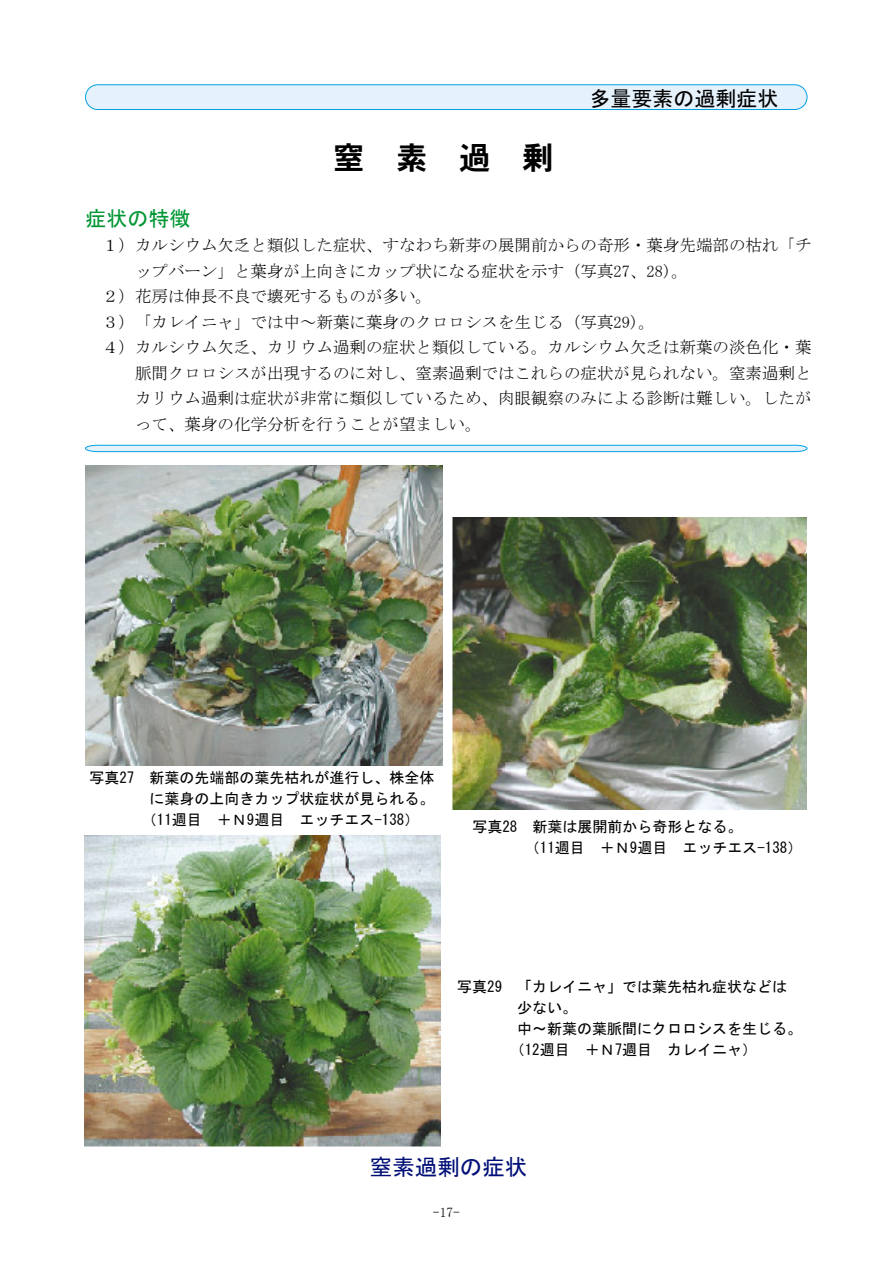
<style>
.page{position:relative;width:893px;height:1263px;background:#fff}
.page>*{position:absolute;margin:0;border:0;box-sizing:border-box;transform-origin:0 0}
.t1{font:31.5px "DFHS Gothic W7 WIN RKSJ H";color:#000}
.t2{font:22.5px "MS Gothic";color:#000f77}
.t3{font:21px "MS Gothic";color:#000}
.t4{font:21px "MS Gothic";color:#009634}
.t5{font:16.5px "MS Mincho";color:#000}
.t6{font:15px/21px "MS Gothic";color:#000}
.t7{font:13.5px "MS Mincho";color:#000}
</style>
<div class="page">
<div style="left:85px;top:85px;width:722px;height:25px;background:#e5f1fb;border:1px solid #00a2e4;border-radius:12px"></div>
<svg style="left:85px;top:445px;width:722px;height:7px;background:#afdef5"></svg>
<img style="left:85px;top:835px;width:355px;height:311px">
<img style="left:86px;top:465px;width:356px;height:300px">
<img style="left:452px;top:517px;width:355px;height:292px">
<h1 class="t1" style="left:333px;top:141px;width:222px">窒素過剰</h1>
<p class="t3" style="left:590px;top:87px;width:190px">多量要素の過剰症状</p>
<p class="t4" style="left:86px;top:207px;width:107px">症状の特徴</p>
<p class="t5" style="left:102px;top:237px;width:711px">１）カルシウム欠乏と類似した症状、すなわち新芽の展開前からの奇形・葉身先端部の枯れ「チ</p>
<p class="t5" style="left:135px;top:262px;width:554px">ップバーン」と葉身が上向きにカップ状になる症状を示す（写真27、28)。</p>
<p class="t5" style="left:102px;top:288px;width:331px">２）花房は伸長不良で壊死するものが多い。</p>
<p class="t5" style="left:102px;top:313px;width:554px">３）「カレイニャ」では中～新葉に葉身のクロロシスを生じる（写真29)。</p>
<p class="t5" style="left:102px;top:339px;width:711px">４）カルシウム欠乏、カリウム過剰の症状と類似している。カルシウム欠乏は新葉の淡色化・葉</p>
<p class="t5" style="left:135px;top:364px;width:678px">脈間クロロシスが出現するのに対し、窒素過剰ではこれらの症状が見られない。窒素過剰と</p>
<p class="t5" style="left:135px;top:390px;width:678px">カリウム過剰は症状が非常に類似しているため、肉眼観察のみによる診断は難しい。したが</p>
<p class="t5" style="left:135px;top:415px;width:348px">って、葉身の化学分析を行うことが望ましい。</p>
<p class="t6" style="left:89px;top:767px;width:346px">写真27 新葉の先端部の葉先枯れが進行し、株全体</p>
<p class="t6" style="left:149px;top:788px;width:286px">に葉身の上向きカップ状症状が見られる。</p>
<p class="t6" style="left:142px;top:809px;width:279px">（11週目 ＋Ｎ9週目 エッチエス-138）</p>
<p class="t6" style="left:525px;top:816px;width:279px;text-indent:-52px">写真28 新葉は展開前から奇形となる。<br>（11週目 ＋Ｎ9週目 エッチエス-138）</p>
<p class="t6" style="left:457px;top:976px;width:331px">写真29 「カレイニャ」では葉先枯れ症状などは</p>
<p class="t6" style="left:517px;top:997px;width:61px">少ない。</p>
<p class="t6" style="left:517px;top:1018px;width:286px">中～新葉の葉脈間にクロロシスを生じる。</p>
<p class="t6" style="left:510px;top:1039px;width:249px">（12週目 ＋Ｎ7週目 カレイニャ）</p>
<h2 class="t2" style="left:370px;top:1155px;width:159px">窒素過剰の症状</h2>
<p class="t7" style="left:433px;top:1205px;width:28px">-17-</p>
</div>
